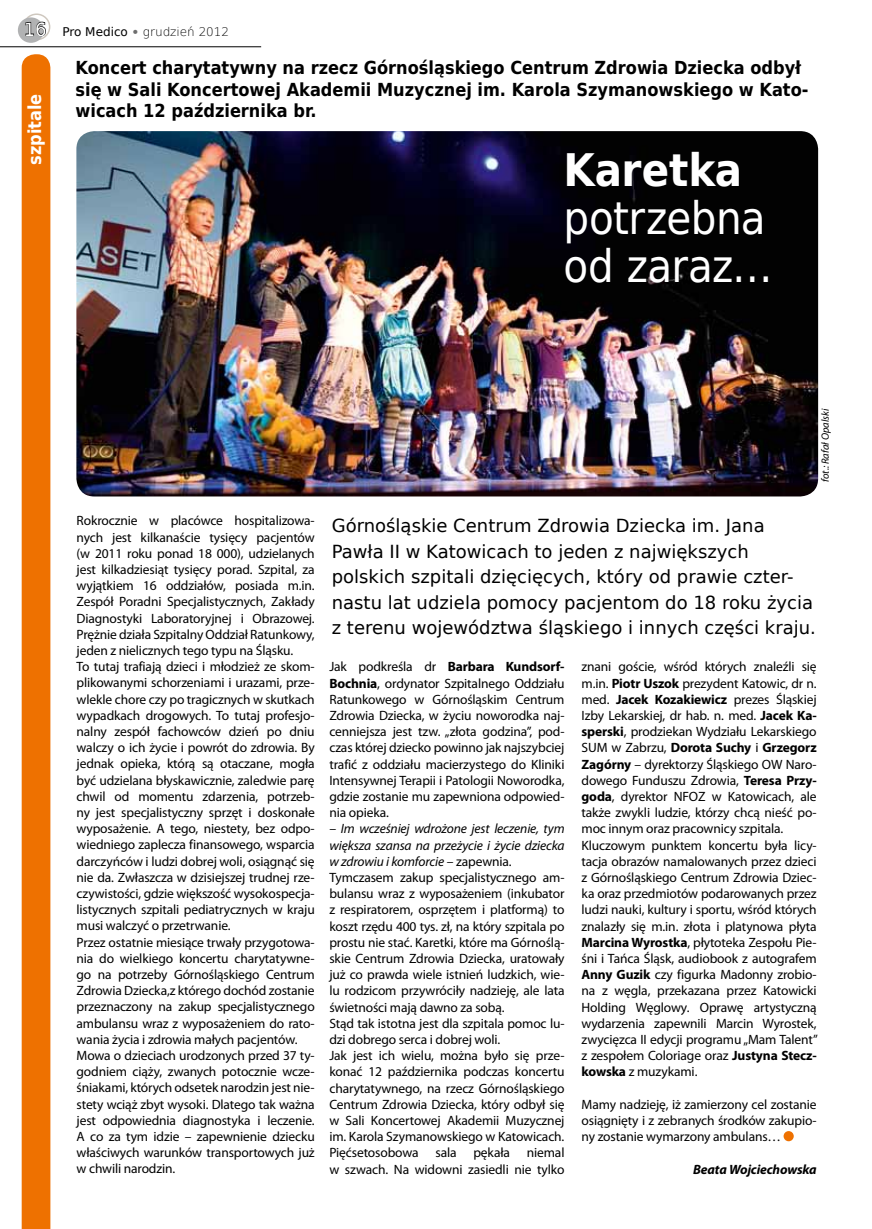
<style>
.page{position:relative;width:872px;height:1229px;background:#fff}
.page>*{position:absolute;margin:0;border:0;box-sizing:border-box;transform-origin:0 0}
.t1{font:45px/48px "DejaVu Sans Condensed";letter-spacing:-.01em;color:#fff}
.t2{font:700 45px "DejaVu Sans Condensed";letter-spacing:-.005em;color:#fff}
.t3{font:18px/25.5px "DejaVu Sans";color:#000}
.t4{font:700 18px/21.6px "DejaVu Sans Condensed";color:#000}
.t5{font:700 18px "DejaVu Sans Condensed";color:#fff}
.t6{font:13.5px/16.2px "Myriad Pro";letter-spacing:-.01em;color:#000}
.t7{font:italic 700 13.5px "Myriad Pro";letter-spacing:-.01em;color:#000}
.t8{font:200 12px "DejaVu Sans";color:#000}
.t9{font:italic 10.5px "Myriad Pro";color:#000}
.s1{font-weight:400;font-size:18px;color:#fff}
.s2{font-weight:400}
.s3{font-family:"Ottawa";font-weight:400;color:#6e6e6e}
.s4{font-weight:700}
.s5{font-style:italic}
</style>
<div class="page">
<div style="left:23px;top:13px;width:27px;height:27px;border:2px solid #cfc8bf;border-radius:50%"></div>
<div style="left:18px;top:17px;width:26px;height:26px;background:#b1b2b3;border-radius:50%"></div>
<hr style="left:0;top:47px;width:261px;height:1px;background:#000">
<svg style="left:25px;top:21px;width:21px;height:16px"></svg>
<div style="left:22px;top:54px;width:28px;height:1175px;background:#ee7100"></div>
<div style="left:783px;top:1131px;width:10px;height:10px;background:#ee7100;border-radius:50%"></div>
<img style="left:76px;top:131px;width:742px;height:365px">
<p class="t8" style="left:24px;top:22px;width:207px"><span class="s1">16</span> <span class="s2">Pro Medico</span> <span class="s3">•</span> grudzień 2012</p>
<h2 class="t5" style="left:20px;top:165px;width:73px;rotate:-90deg">szpitale</h2>
<h2 class="t4" style="left:75px;top:57px;width:734px">Koncert charytatywny na rzecz Górnośląskiego Centrum Zdrowia Dziecka odbył się w Sali Koncertowej Akademii Muzycznej im. Karola Szymanowskiego w Kato&shy;wicach 12 października br.</h2>
<h1 class="t2" style="left:563px;top:133px;width:180px">Karetka</h1>
<h1 class="t1" style="left:563px;top:193px;width:211px">potrzebna od zaraz…</h1>
<p class="t6" style="left:77px;top:512px;width:240px">Rokrocznie w placówce hospitalizowa&shy;nych jest kilkanaście tysięcy pacjentów (w 2011 roku ponad 18 000), udzielanych jest kilkadziesiąt tysięcy porad. Szpital, za wyjątkiem 16 oddziałów, posiada m.in.<br>Zespół Poradni Specjalistycznych, Zakłady Diagnostyki Laboratoryjnej i Obrazowej.<br>Prężnie działa Szpitalny Oddział Ratunkowy, jeden z nielicznych tego typu na Śląsku.<br>To tutaj trafiają dzieci i młodzież ze skom&shy;plikowanymi schorzeniami i urazami, prze&shy;wlekle chore czy po tragicznych w skutkach wypadkach drogowych. To tutaj profesjo&shy;nalny zespół fachowców dzień po dniu walczy o ich życie i powrót do zdrowia. By jednak opieka, którą są otaczane, mogła być udzielana błyskawicznie, zaledwie parę chwil od momentu zdarzenia, potrzeb&shy;ny jest specjalistyczny sprzęt i doskonałe wyposażenie. A tego, niestety, bez odpo&shy;wiedniego zaplecza finansowego, wsparcia darczyńców i ludzi dobrej woli, osiągnąć się nie da. Zwłaszcza w dzisiejszej trudnej rze&shy;czywistości, gdzie większość wysokospecja&shy;listycznych szpitali pediatrycznych w kraju musi walczyć o przetrwanie.<br>Przez ostatnie miesiące trwały przygotowa&shy;nia do wielkiego koncertu charytatywne&shy;go na potrzeby Górnośląskiego Centrum Zdrowia Dziecka,z którego dochód zostanie przeznaczony na zakup specjalistycznego ambulansu wraz z wyposażeniem do rato&shy;wania życia i zdrowia małych pacjentów.<br>Mowa o dzieciach urodzonych przed 37 ty&shy;godniem ciąży, zwanych potocznie wcze&shy;śniakami, których odsetek narodzin jest nie&shy;stety wciąż zbyt wysoki. Dlatego tak ważna jest odpowiednia diagnostyka i leczenie.<br>A co za tym idzie – zapewnienie dziecku właściwych warunków transportowych już w chwili narodzin.</p>
<p class="t9" style="left:818px;top:482px;width:75px;rotate:-90deg">fot.: Rafał Opalski</p>
<p class="t3" style="left:332px;top:513px;width:486px">Górnośląskie Centrum Zdrowia Dziecka im. Jana Pawła II w Katowicach to jeden z największych polskich szpitali dzięcięcych, który od prawie czter&shy;nastu lat udziela pomocy pacjentom do 18 roku życia z terenu województwa śląskiego i innych części kraju.</p>
<p class="t6" style="left:329px;top:658px;width:237px;text-align:justify">Jak podkreśla dr <span class="s4">Barbara Kundsorf-Bochnia</span>, ordynator Szpitalnego Oddziału Ratunkowego w Górnośląskim Centrum Zdrowia Dziecka, w życiu noworodka naj&shy;cenniejsza jest tzw. „złota godzina”, pod&shy;czas której dziecko powinno jak najszybciej trafić z oddziału macierzystego do Kliniki Intensywnej Terapii i Patologii Noworodka, gdzie zostanie mu zapewniona odpowied&shy;nia opieka.</p>
<p class="t6" style="left:329px;top:820px;width:237px"><span class="s5">– Im wcześniej wdrożone jest leczenie, tym większa szansa na przeżycie i życie dziecka w zdrowiu i komforcie</span> – zapewnia.<br>Tymczasem zakup specjalistycznego am&shy;bulansu wraz z wyposażeniem (inkubator z respiratorem, osprzętem i platformą) to koszt rzędu 400 tys. zł, na który szpitala po prostu nie stać. Karetki, które ma Górnoślą&shy;skie Centrum Zdrowia Dziecka, uratowały już co prawda wiele istnień ludzkich, wie&shy;lu rodzicom przywróciły nadzieję, ale lata świetności mają dawno za sobą.<br>Stąd tak istotna jest dla szpitala pomoc lu&shy;dzi dobrego serca i dobrej woli.<br>Jak jest ich wielu, można było się prze&shy;konać 12 października podczas koncertu charytatywnego, na rzecz Górnośląskiego Centrum Zdrowia Dziecka, który odbył się w Sali Koncertowej Akademii Muzycznej im. Karola Szymanowskiego w Katowicach.<br>Pięćsetosobowa sala pękała niemal w szwach. Na widowni zasiedli nie tylko</p>
<p class="t6" style="left:581px;top:658px;width:238px">znani goście, wśród których znaleźli się m.in. <span class="s4">Piotr Uszok</span> prezydent Katowic, dr n. med. <span class="s4">Jacek Kozakiewicz</span> prezes Śląskiej Izby Lekarskiej, dr hab. n. med. <span class="s4">Jacek Ka&shy;sperski</span>, prodziekan Wydziału Lekarskiego SUM w Zabrzu, <span class="s4">Dorota Suchy</span> i <span class="s4">Grzegorz Zagórny</span> – dyrektorzy Śląskiego OW Naro&shy;dowego Funduszu Zdrowia, <span class="s4">Teresa Przy&shy;goda</span>, dyrektor NFOZ w Katowicach, ale także zwykli ludzie, którzy chcą nieść po&shy;moc innym oraz pracownicy szpitala.<br>Kluczowym punktem koncertu była licy&shy;tacja obrazów namalowanych przez dzieci z Górnośląskiego Centrum Zdrowia Dziec&shy;ka oraz przedmiotów podarowanych przez ludzi nauki, kultury i sportu, wśród których znalazły się m.in. złota i platynowa płyta <span class="s4">Marcina Wyrostka</span>, płytoteka Zespołu Pie&shy;śni i Tańca Śląsk, audiobook z autografem <span class="s4">Anny Guzik</span> czy figurka Madonny zrobio&shy;na z węgla, przekazana przez Katowicki Holding Węglowy. Oprawę artystyczną wydarzenia zapewnili Marcin Wyrostek, zwycięzca II edycji programu „Mam Talent” z zespołem Coloriage oraz <span class="s4">Justyna Stecz&shy;kowska</span> z muzykami.</p>
<p class="t6" style="left:581px;top:1096px;width:237px;text-align:justify">Mamy nadzieję, iż zamierzony cel zostanie osiągnięty i z zebranych środków zakupio&shy;ny zostanie wymarzony ambulans…</p>
<p class="t7" style="left:693px;top:1160px;width:125px">Beata Wojciechowska</p>
</div>
